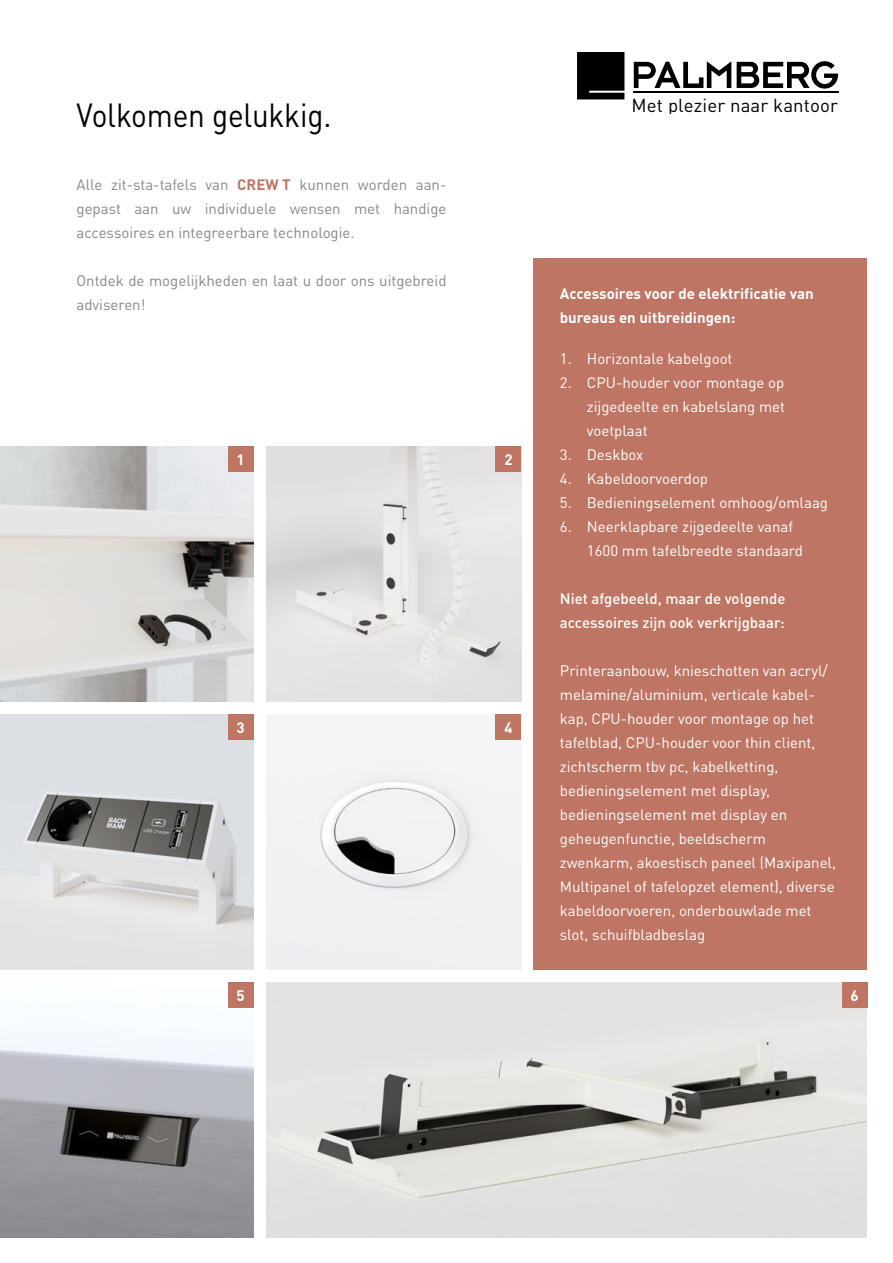
<style>
.page{position:relative;width:893px;height:1263px;background:#fff}
.page>*{position:absolute;margin:0;border:0;box-sizing:border-box;transform-origin:0 0}
.t1{font:33px "DINOT";letter-spacing:-.01em;color:#000;scale:.9 1}
.t2{font:18.6px "DINOT";letter-spacing:.005em;color:#000}
.t3{font:15px/24px "DINOT";color:#fff}
.t4{font:15px/24px "DINOT";color:#878787;text-align:justify}
.t5{font:700 15px/24px "DINOT";color:#fff}
.t6{font:500 15px/24px "DINOT";color:#fff}
.s1{font-weight:700;color:#be7563}
</style>
<div class="page">
<div style="left:533px;top:258px;width:333px;height:711px;background:#be7563"></div>
<img style="left:266px;top:446px;width:255px;height:256px">
<div style="left:496px;top:446px;width:25px;height:26px;background:#be7563"></div>
<img style="left:266px;top:982px;width:600px;height:255px">
<div style="left:842px;top:982px;width:25px;height:26px;background:#be7563"></div>
<img style="left:0;top:1031px;width:253px;height:206px">
<div style="left:228px;top:982px;width:25px;height:26px;background:#be7563"></div>
<img style="left:0;top:714px;width:253px;height:255px">
<div style="left:228px;top:714px;width:25px;height:26px;background:#be7563"></div>
<img style="left:0;top:446px;width:253px;height:256px">
<div style="left:228px;top:446px;width:25px;height:26px;background:#be7563"></div>
<div style="left:266px;top:714px;width:255px;height:255px;background:#f1f1f3"></div>
<div style="left:496px;top:714px;width:25px;height:26px;background:#be7563"></div>
<svg style="left:634px;top:61px;width:97px;height:27px"></svg>
<svg style="left:737px;top:61px;width:101px;height:28px"></svg>
<hr style="left:633px;top:91px;width:205px;height:2px;background:#000">
<div style="left:577px;top:52px;width:47px;height:47px;background:#000"></div>
<h1 class="t1" style="left:77px;top:90px;width:285px">Volkomen gelukkig.</h1>
<p class="t2" style="left:632px;top:91px;width:208px">Met plezier naar kantoor</p>
<p class="t4" style="left:77px;top:171px;width:371px">Alle zit-sta-tafels van <span class="s1">CREW T</span> kunnen worden aan&shy;gepast aan uw individuele wensen met handige accessoires en integreerbare technologie.</p>
<p class="t4" style="left:77px;top:267px;width:371px">Ontdek de mogelijkheden en laat u door ons uitgebreid adviseren!</p>
<p class="t5" style="left:236px;top:446px;width:10px">1</p>
<p class="t5" style="left:236px;top:714px;width:10px">3</p>
<p class="t5" style="left:504px;top:446px;width:10px">2</p>
<p class="t5" style="left:504px;top:714px;width:10px">4</p>
<p class="t5" style="left:560px;top:280px;width:255px">Accessoires voor de elektrificatie van bureaus en uitbreidingen:</p>
<p class="t3" style="left:560px;top:345px;width:174px">1. Horizontale kabelgoot</p>
<p class="t3" style="left:587px;top:369px;width:200px;text-align:justify;text-indent:-27px">2. CPU-houder voor montage op zijgedeelte en kabelslang met voetplaat</p>
<p class="t3" style="left:560px;top:441px;width:85px">3. Deskbox</p>
<p class="t3" style="left:560px;top:465px;width:150px">4. Kabeldoorvoerdop</p>
<p class="t3" style="left:560px;top:489px;width:270px">5. Bedieningselement omhoog/omlaag</p>
<p class="t3" style="left:587px;top:513px;width:218px;text-indent:-27px">6. Neerklapbare zijgedeelte vanaf<br>1600 mm tafelbreedte standaard</p>
<p class="t6" style="left:560px;top:585px;width:227px">Niet afgebeeld, maar de volgende accessoires zijn ook verkrijgbaar:</p>
<p class="t3" style="left:560px;top:657px;width:278px">Printeraanbouw, knieschotten van acryl/ melamine/aluminium, verticale kabel&shy;kap, CPU-houder voor montage op het tafelblad, CPU-houder voor thin client, zichtscherm tbv pc, kabelketting, bedieningselement met display, bedieningselement met display en geheugenfunctie, beeldscherm zwenkarm, akoestisch paneel (Maxipanel, Multipanel of tafelopzet element), diverse kabeldoorvoeren, onderbouwlade met slot, schuifbladbeslag</p>
<p class="t5" style="left:236px;top:982px;width:10px">5</p>
<p class="t5" style="left:851px;top:982px;width:10px">6</p>
</div>
